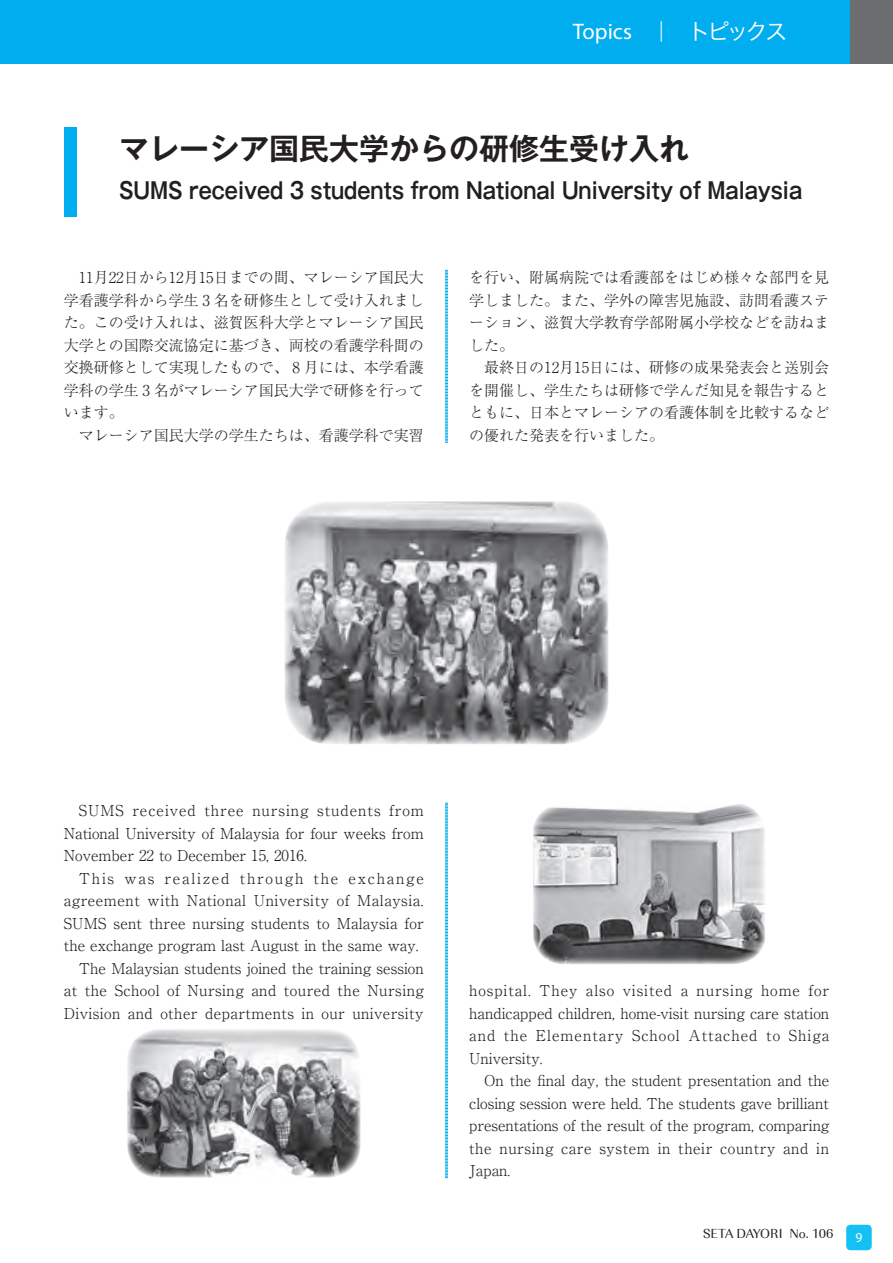
<style>
.page{position:relative;width:893px;height:1263px;background:#fff}
.page>*{position:absolute;margin:0;border:0;box-sizing:border-box;transform-origin:0 0}
.t1{font:700 30px "Gothic MB101 Pro De";color:#231f20}
.t2{font:700 22.5px "Gothic MB101 Pro De";color:#231f20;scale:.85 1}
.t3{font:22.5px "Hira Kaku Pro W3";letter-spacing:-.145em;color:#fff}
.t4{font:300 15px/22.5px "Ryumin Pro";color:#231f20;text-align:justify}
.t5{font:300 15px "Ryumin Pro";letter-spacing:.035em;color:#231f20}
.t6{font:300 15px "Ryumin Pro";letter-spacing:.025em;color:#231f20}
.t7{font:300 15px "Ryumin Pro";letter-spacing:.03em;color:#231f20}
.t8{font:300 15px "Ryumin Pro";letter-spacing:.115em;color:#231f20}
.t9{font:13.5px "URW Imperial T";letter-spacing:-.005em;color:#231f20}
.t10{font:13.5px "Myriad Pro";color:#fff}
.s1{font-family:"Myriad Pro"}
</style>
<div class="page">
<div style="left:846px;top:1225px;width:26px;height:25px;background:#15c0f2;border-radius:4px"></div>
<div style="left:0;top:0;width:893px;height:64px;background:#00aeef"></div>
<div style="left:850px;top:0;width:43px;height:64px;background:#6c6d70"></div>
<svg style="left:445px;top:803px;width:3px;height:375px"></svg>
<div style="left:64px;top:128px;width:13px;height:89px;background:#00aeef"></div>
<img style="left:127px;top:1029px;width:234px;height:149px">
<img style="left:284px;top:501px;width:324px;height:243px">
<img style="left:533px;top:804px;width:232px;height:160px">
<svg style="left:445px;top:270px;width:3px;height:173px"></svg>
<h2 class="t3" style="left:573px;top:12px;width:216px"><span class="s1">Topics</span>　｜　トピックス</h2>
<h1 class="t1" style="left:119px;top:124px;width:572px">マレーシア国民大学からの研修生受け入れ</h1>
<h2 class="t2" style="left:119px;top:171px;width:805px">SUMS received 3 students from National University of Malaysia</h2>
<p class="t4" style="left:64px;top:265px;width:361px;text-indent:15px">11月22日から12月15日までの間、マレーシア国民大学看護学科から学生 3 名を研修生として受け入れました。この受け入れは、滋賀医科大学とマレーシア国民大学との国際交流協定に基づき、両校の看護学科間の交換研修として実現したもので、 8 月には、本学看護学科の学生 3 名がマレーシア国民大学で研修を行っています。</p>
<p class="t4" style="left:79px;top:423px;width:346px">マレーシア国民大学の学生たちは、看護学科で実習</p>
<p class="t4" style="left:469px;top:265px;width:361px">を行い、附属病院では看護部をはじめ様々な部門を見学しました。また、学外の障害児施設、訪問看護ステーション、滋賀大学教育学部附属小学校などを訪ねました。</p>
<p class="t4" style="left:469px;top:355px;width:361px;text-indent:15px">最終日の12月15日には、研修の成果発表会と送別会を開催し、学生たちは研修で学んだ知見を報告するとともに、日本とマレーシアの看護体制を比較するなどの優れた発表を行いました。</p>
<p class="t4" style="left:64px;top:798px;width:362px;text-indent:15px">SUMS received three nursing students from National University of Malaysia for four weeks from November 22 to December 15, 2016.</p>
<p class="t8" style="left:79px;top:866px;width:347px">This was realized through the exchange</p>
<p class="t5" style="left:64px;top:889px;width:361px">agreement with National University of Malaysia.</p>
<p class="t4" style="left:64px;top:910px;width:362px">SUMS sent three nursing students to Malaysia for</p>
<p class="t4" style="left:64px;top:933px;width:356px">the exchange program last August in the same way.</p>
<p class="t4" style="left:79px;top:955px;width:347px">The Malaysian students joined the training session</p>
<p class="t7" style="left:64px;top:979px;width:361px">at the School of Nursing and toured the Nursing</p>
<p class="t6" style="left:64px;top:1001px;width:361px">Division and other departments in our university</p>
<p class="t4" style="left:469px;top:978px;width:362px">hospital. They also visited a nursing home for handicapped children, home-visit nursing care station and the Elementary School Attached to Shiga University.</p>
<p class="t4" style="left:469px;top:1068px;width:362px;text-indent:15px">On the final day, the student presentation and the closing session were held. The students gave brilliant presentations of the result of the program, comparing the nursing care system in their country and in Japan.</p>
<p class="t9" style="left:703px;top:1225px;width:132px">SETA DAYORI No. 106</p>
<p class="t10" style="left:855px;top:1229px;width:8px">9</p>
</div>
